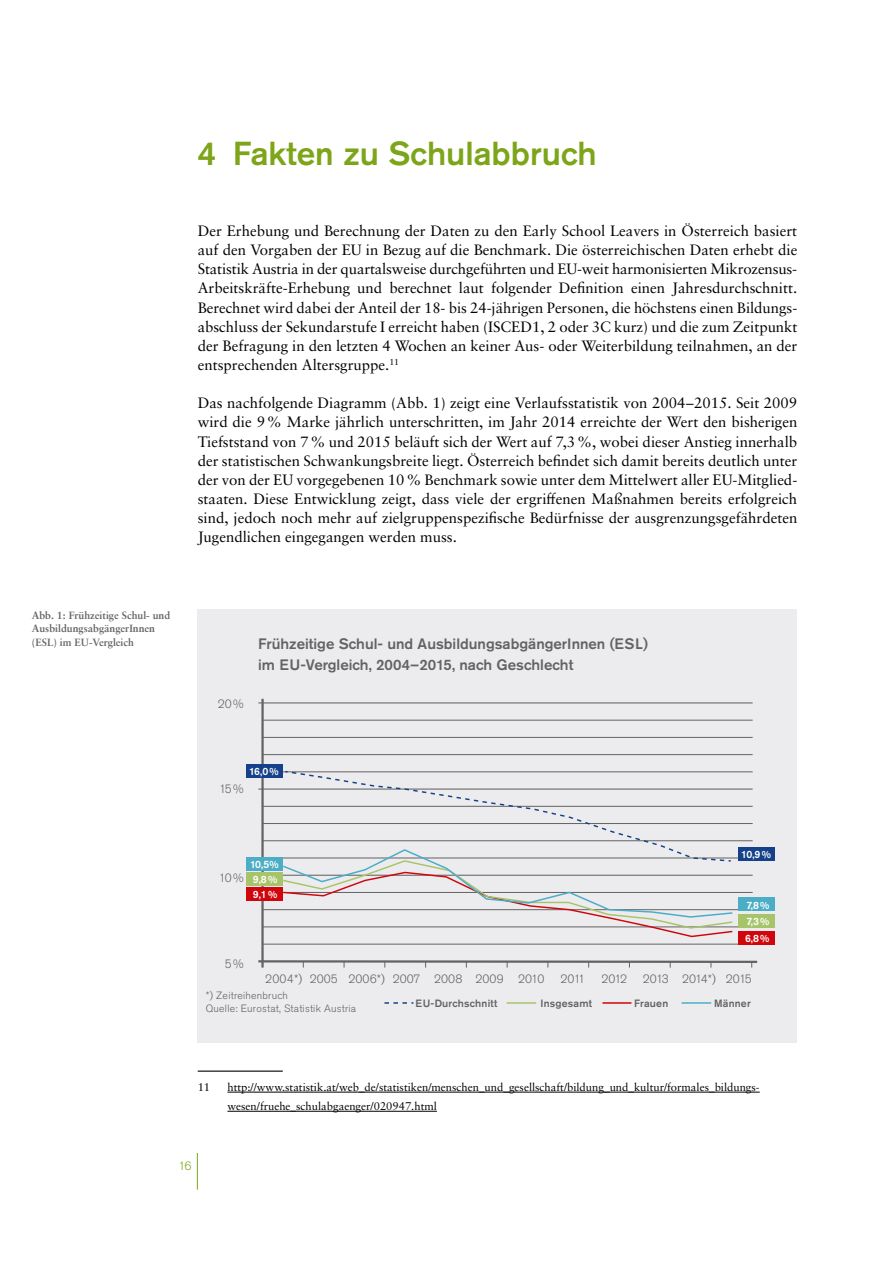
<style>
.page{position:relative;width:893px;height:1263px;background:#fff}
.page>*{position:absolute;margin:0;border:0;box-sizing:border-box;transform-origin:0 0}
.Überschrift_1_nummeriert{font:500 33px "Akzidenz Grotesk Pro";color:#7da519}
.Lauftext{font:15px/19.2px "Sabon LT Pro";color:#000;text-align:justify}
.t1{font:500 15px/20.2px "Akzidenz Grotesk Pro";color:#636362}
.t2{font:300 12px "Akzidenz Grotesk Pro";color:#636362}
.t3{font:300 12px "Akzidenz Grotesk Pro";letter-spacing:-.07em;color:#636362}
.t4{font:300 12px "Akzidenz Grotesk Pro";color:#7da519}
.Fußnoten_Text{font:11.25px/19.2px "Sabon LT Pro";color:#000}
.t5{font:700 10.5px/13.5px "Sabon LT Pro";color:#636362}
.t6{font:300 10.5px/13.5px "Akzidenz Grotesk Pro";letter-spacing:.02em;color:#636362}
.t7{font:500 10.5px "Akzidenz Grotesk Pro";letter-spacing:.02em;color:#636362}
.t8{font:500 10.5px/15px "Akzidenz Grotesk Pro";color:#fff}
</style>
<div class="page">
<hr style="left:197px;top:1153px;width:1px;height:36px;background:#7da519">
<hr style="left:198px;top:1070px;width:85px;height:2px;background:#000">
<hr style="left:227px;top:1092px;width:533px;height:1px;background:#000">
<hr style="left:227px;top:1111px;width:210px;height:1px;background:#000">
<div style="left:198px;top:609px;width:599px;height:433px;background:#ececef"></div>
<hr style="left:258px;top:702px;width:495px;height:1px;background:#636362">
<hr style="left:258px;top:788px;width:495px;height:2px;background:#636362">
<hr style="left:262px;top:944px;width:491px;height:1px;background:#636362">
<hr style="left:262px;top:926px;width:491px;height:1px;background:#636362">
<hr style="left:262px;top:909px;width:491px;height:1px;background:#636362">
<hr style="left:262px;top:892px;width:491px;height:1px;background:#636362">
<hr style="left:262px;top:875px;width:491px;height:1px;background:#636362">
<hr style="left:262px;top:858px;width:491px;height:1px;background:#636362">
<hr style="left:262px;top:840px;width:491px;height:1px;background:#636362">
<hr style="left:262px;top:823px;width:491px;height:1px;background:#636362">
<hr style="left:262px;top:806px;width:491px;height:1px;background:#636362">
<hr style="left:262px;top:771px;width:491px;height:1px;background:#636362">
<hr style="left:262px;top:754px;width:491px;height:1px;background:#636362">
<hr style="left:262px;top:737px;width:491px;height:1px;background:#636362">
<hr style="left:262px;top:720px;width:491px;height:1px;background:#636362">
<hr style="left:261px;top:699px;width:3px;height:268px;background:#636362">
<svg style="left:258px;top:959px;width:500px;height:8px"></svg>
<svg style="left:384px;top:1002px;width:29px;height:2px"></svg>
<hr style="left:602px;top:1002px;width:29px;height:2px;background:#d1050c">
<svg style="left:281px;top:771px;width:453px;height:167px"></svg>
<hr style="left:682px;top:1002px;width:29px;height:2px;background:#4cadc6">
<hr style="left:507px;top:1002px;width:29px;height:2px;background:#a7c46a">
<div style="left:246px;top:764px;width:36px;height:13px;background:#144189"></div>
<div style="left:246px;top:857px;width:36px;height:13px;background:#4cadc6"></div>
<div style="left:246px;top:872px;width:36px;height:13px;background:#a7c46a"></div>
<div style="left:246px;top:887px;width:36px;height:13px;background:#d1050c"></div>
<div style="left:738px;top:847px;width:37px;height:14px;background:#144189"></div>
<div style="left:738px;top:898px;width:37px;height:13px;background:#4cadc6"></div>
<div style="left:738px;top:914px;width:37px;height:14px;background:#a7c46a"></div>
<div style="left:738px;top:931px;width:37px;height:14px;background:#d1050c"></div>
<p class="t5" style="left:32px;top:608px;width:140px">Abb. 1: Frühzeitige Schul- und<br>AusbildungsabgängerInnen (ESL) im EU-Vergleich</p>
<h2 class="Überschrift_1_nummeriert" style="left:198px;top:132px;width:400px">4 Fakten zu Schulabbruch</h2>
<p class="Lauftext" style="left:198px;top:221px;width:601px">Der Erhebung und Berechnung der Daten zu den Early School Leavers in Österreich basiert auf den Vorgaben der EU in Bezug auf die Benchmark. Die österreichischen Daten erhebt die Statistik Austria in der quartalsweise durchgeführten und EU-weit harmonisierten Mikrozensus-Arbeitskräfte-Erhebung und berechnet laut folgender Definition einen Jahresdurchschnitt.<br>Berechnet wird dabei der Anteil der 18- bis 24-jährigen Personen, die höchstens einen Bildungs&shy;abschluss der Sekundarstufe I erreicht haben (ISCED1, 2 oder 3C kurz) und die zum Zeitpunkt der Befragung in den letzten 4 Wochen an keiner Aus- oder Weiterbildung teilnahmen, an der entsprechenden Altersgruppe.<sup>11</sup></p>
<p class="Lauftext" style="left:198px;top:393px;width:601px">Das nachfolgende Diagramm (Abb. 1) zeigt eine Verlaufsstatistik von 2004–2015. Seit 2009 wird die 9% Marke jährlich unterschritten, im Jahr 2014 erreichte der Wert den bisherigen Tiefststand von 7% und 2015 beläuft sich der Wert auf 7,3%, wobei dieser Anstieg innerhalb der statistischen Schwankungsbreite liegt. Österreich befindet sich damit bereits deutlich unter der von der EU vorgegebenen 10% Benchmark sowie unter dem Mittelwert aller EU-Mitglied&shy;staaten. Diese Entwicklung zeigt, dass viele der ergriffenen Maßnahmen bereits erfolgreich sind, jedoch noch mehr auf zielgruppenspezifische Bedürfnisse der ausgrenzungsgefährdeten Jugendlichen eingegangen werden muss.</p>
<p class="t2" style="left:218px;top:696px;width:27px">20%</p>
<p class="t1" style="left:258px;top:634px;width:391px">Frühzeitige Schul- und AusbildungsabgängerInnen (ESL) im EU-Vergleich, 2004–2015, nach Geschlecht</p>
<p class="t8" style="left:249px;top:763px;width:31px">16,0%</p>
<p class="t2" style="left:219px;top:781px;width:26px">15%</p>
<p class="t8" style="left:250px;top:856px;width:30px">10,5%<br>9,8%<br>9,1%</p>
<p class="t2" style="left:219px;top:869px;width:27px">10%</p>
<p class="t2" style="left:225px;top:955px;width:20px">5%</p>
<p class="t8" style="left:741px;top:847px;width:31px">10,9%</p>
<p class="t8" style="left:745px;top:896px;width:26px;line-height:17px;text-align:justify">7,8% 7,3% 6,8%</p>
<p class="t2" style="left:265px;top:971px;width:74px">2004*) 2005</p>
<p class="t2" style="left:393px;top:971px;width:112px">2007 2008 2009</p>
<p class="t2" style="left:349px;top:971px;width:38px">2006*)</p>
<p class="t2" style="left:518px;top:971px;width:28px">2010</p>
<p class="t2" style="left:560px;top:971px;width:26px">2011</p>
<p class="t2" style="left:601px;top:971px;width:27px">2012</p>
<p class="t3" style="left:643px;top:971px;width:110px">2013 2014*) 2015</p>
<p class="t6" style="left:206px;top:988px;width:152px">*) Zeitreihenbruch<br>Quelle: Eurostat, Statistik Austria</p>
<p class="t7" style="left:415px;top:996px;width:83px">EU-Durchschnitt</p>
<p class="t7" style="left:540px;top:996px;width:53px">Insgesamt</p>
<p class="t7" style="left:634px;top:996px;width:36px">Frauen</p>
<p class="t7" style="left:714px;top:996px;width:38px">Männer</p>
<p class="Fußnoten_Text" style="left:198px;top:1077px;width:14px">11</p>
<p class="Fußnoten_Text" style="left:227px;top:1077px;width:534px">http://www.statistik.at/web_de/statistiken/menschen_und_gesellschaft/bildung_und_kultur/formales_bildungs&shy;wesen/fruehe_schulabgaenger/020947.html</p>
<p class="t4" style="left:179px;top:1158px;width:14px">16</p>
</div>
